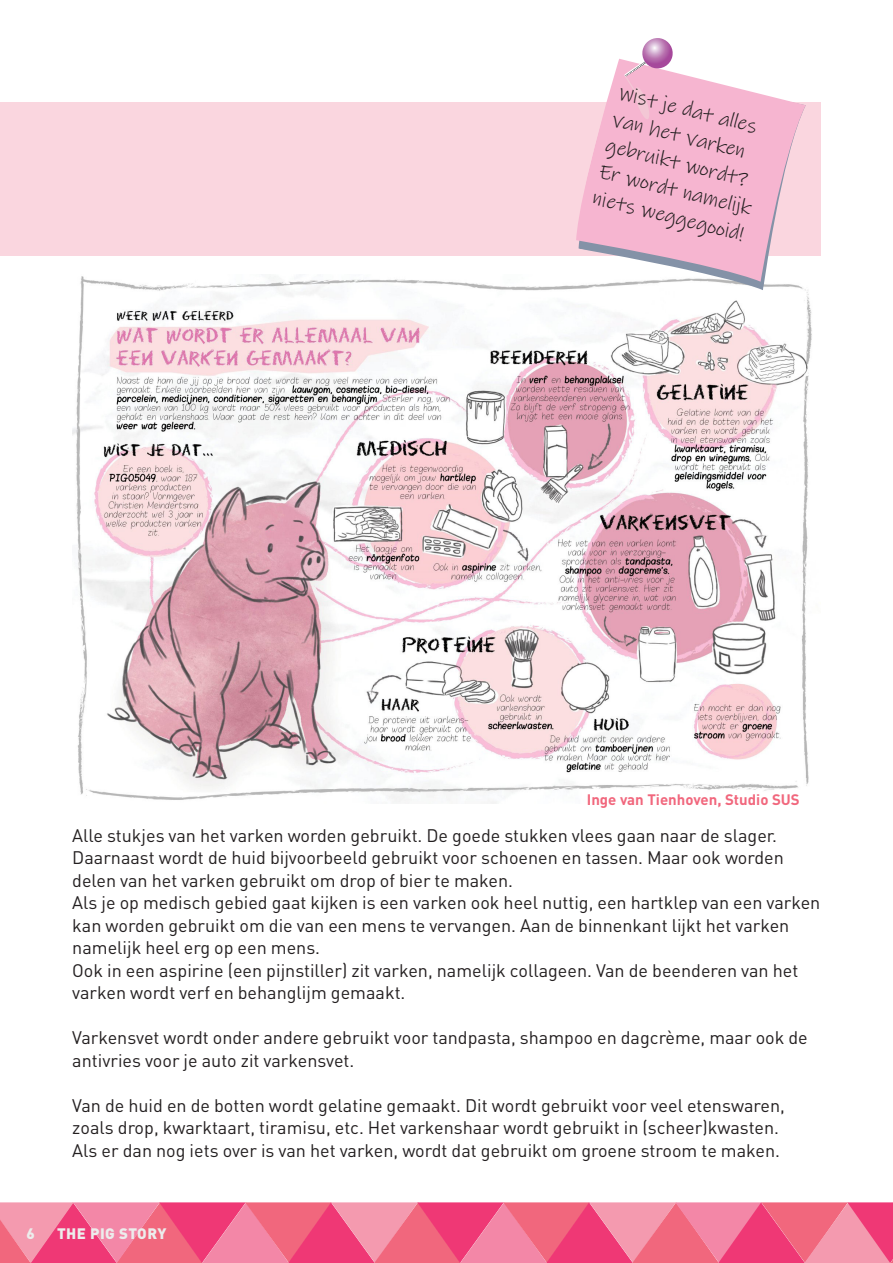
<style>
.page{position:relative;width:893px;height:1263px;background:#fff}
.page>*{position:absolute;margin:0;border:0;box-sizing:border-box;transform-origin:0 0}
.Papertekst{font:21px/27px "Ink Free";color:#231f20}
.Brood_Klein{font:18px/22.5px "DIN Pro";color:#231f20}
.Fotobijschrift{font:700 15px "DIN Pro";color:#f1677d}
.t1{font:900 15px "DIN Pro";letter-spacing:.03em;color:#ecedec}
</style>
<div class="page">
<svg style="left:0;top:1202px;width:893px;height:61px"></svg>
<img style="left:72px;top:276px;width:740px;height:527px">
<div style="left:0;top:103px;width:821px;height:153px;background:#fad6df"></div>
<svg style="left:579px;top:282px;width:227px;height:8px"></svg>
<svg style="left:576px;top:59px;width:230px;height:223px;fill:#f6b5d0"></svg>
<svg style="left:624px;top:38px;width:50px;height:82px"></svg>
<p class="Papertekst" style="left:622px;top:80px;width:157px;rotate:14deg">Wist je dat alles van het varken gebruikt wordt?<br>Er wordt namelijk niets weggegooid!</p>
<p class="Fotobijschrift" style="left:587px;top:789px;width:214px">Inge van Tienhoven, Studio SUS</p>
<p class="Brood_Klein" style="left:72px;top:823px;width:713px">Alle stukjes van het varken worden gebruikt. De goede stukken vlees gaan naar de slager.<br>Daarnaast wordt de huid bijvoorbeeld gebruikt voor schoenen en tassen. Maar ook worden delen van het varken gebruikt om drop of bier te maken.</p>
<p class="Brood_Klein" style="left:72px;top:891px;width:750px">Als je op medisch gebied gaat kijken is een varken ook heel nuttig, een hartklep van een varken kan worden gebruikt om die van een mens te vervangen. Aan de binnenkant lijkt het varken namelijk heel erg op een mens.</p>
<p class="Brood_Klein" style="left:72px;top:958px;width:727px">Ook in een aspirine (een pijnstiller) zit varken, namelijk collageen. Van de beenderen van het varken wordt verf en behanglijm gemaakt.</p>
<p class="Brood_Klein" style="left:72px;top:1026px;width:737px">Varkensvet wordt onder andere gebruikt voor tandpasta, shampoo en dagcrème, maar ook de antivries voor je auto zit varkensvet.</p>
<p class="Brood_Klein" style="left:72px;top:1093px;width:714px">Van de huid en de botten wordt gelatine gemaakt. Dit wordt gebruikt voor veel etenswaren, zoals drop, kwarktaart, tiramisu, etc. Het varkenshaar wordt gebruikt in (scheer)kwasten.</p>
<p class="Brood_Klein" style="left:72px;top:1138px;width:709px">Als er dan nog iets over is van het varken, wordt dat gebruikt om groene stroom te maken.</p>
<p class="t1" style="left:27px;top:1224px;width:10px">6</p>
<p class="t1" style="left:57px;top:1224px;width:111px">THE PIG STORY</p>
</div>
